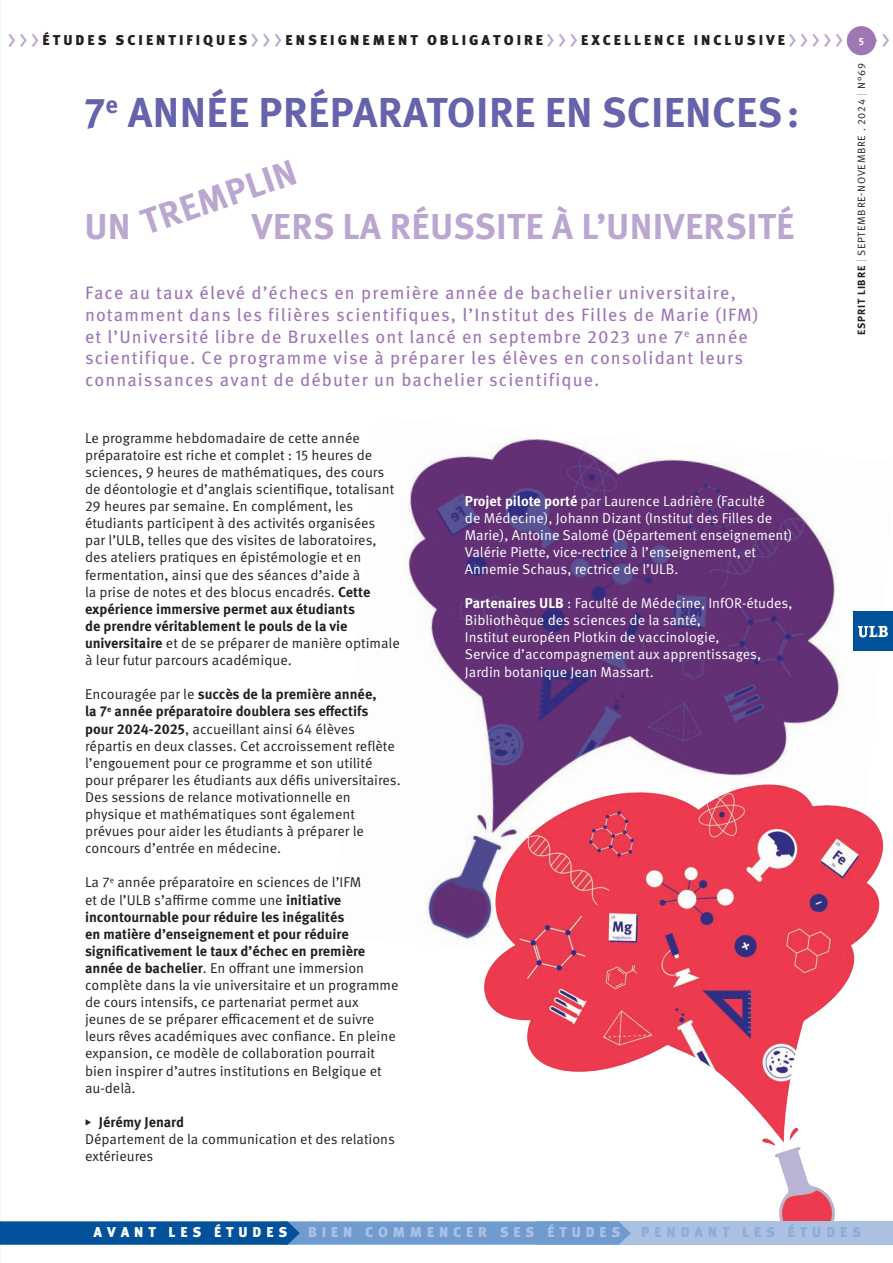
<style>
.page{position:relative;width:893px;height:1263px;background:#fff}
.page>*{position:absolute;margin:0;border:0;box-sizing:border-box;transform-origin:0 0}
.t1{font:700 41.85px "Meta OT";letter-spacing:.01em;color:#6463ac}
.t2{font:700 36px "Meta OT";letter-spacing:.01em;color:#baa6cf}
.t3{font:18px/21.6px "Meta OT";letter-spacing:.06em;color:#9e77b4}
.t4{font:14.25px/17.1px "Meta OT Norm";color:#231f20}
.t5{font:14.25px/17.1px "Meta OT Norm";color:#fff}
.t6{font:900 14.25px "Meta OT";letter-spacing:.21em;color:#231f20}
.t7{font:900 14.25px "Meta OT";letter-spacing:.34em;color:#acc1e2}
.t8{font:900 14.25px "Meta OT";letter-spacing:.34em;color:#8cadd8}
.t9{font:900 14.25px "Meta OT";letter-spacing:.34em;color:#fff}
.t10{font:700 14.25px "Meta OT";color:#231f20}
.t11{font:10.5px "Meta OT Norm";letter-spacing:.07em;color:#231f20}
.t12{font:700 10.5px "Meta OT";color:#fff}
.s1{font-family:"Meta OT Norm";font-weight:400;font-size:25.5px;color:#fff}
.s2{font-family:"Meta OT Norm";font-weight:400;font-size:25.5px;color:#baa6cf}
.s3{font-family:"Meta OT";font-weight:700}
.s4{color:#a8a9ad}
</style>
<div class="page">
<img style="left:407px;top:438px;width:432px;height:494px">
<div style="left:847px;top:26px;width:29px;height:29px;background:#9e77b4;border-radius:50%"></div>
<div style="left:853px;top:611px;width:40px;height:40px;background:#01529a"></div>
<svg style="left:858px;top:626px;width:30px;height:11px"></svg>
<img style="left:448px;top:777px;width:436px;height:444px">
<div style="left:537px;top:1221px;width:356px;height:24px;background:#acc1e2"></div>
<svg style="left:0;top:1221px;width:631px;height:24px;background:#407cb8"></svg>
<p class="t6" style="left:-1px;top:32px;width:892px"><span class="s1">&gt;</span><span class="s2">&gt;&gt;&gt;</span>ÉTUDES SCIENTIFIQUES<span class="s2">&gt;&gt;&gt;</span>ENSEIGNEMENT OBLIGATOIRE<span class="s2">&gt;&gt;&gt;</span>EXCELLENCE INCLUSIVE<span class="s2">&gt;&gt;&gt;&gt;&gt;&gt;&gt;&gt;&gt;</span></p>
<p class="t11" style="left:855px;top:335px;width:273px;rotate:-90deg"><span class="s3">ESPRIT LIBRE</span> <span class="s4">|</span> SEPTEMBRE-NOVEMBRE . 2024 <span class="s4">|</span> N°69</p>
<p class="t12" style="left:859px;top:34px;width:7px">5</p>
<p class="t1" style="left:84px;top:86px;width:717px">7<sup>e</sup> ANNÉE PRÉPARATOIRE EN SCIENCES:</p>
<p class="t2" style="left:135px;top:202px;width:163px;rotate:-19deg">TREMPLIN</p>
<p class="t2" style="left:84px;top:204px;width:48px">UN</p>
<p class="t2" style="left:252px;top:204px;width:544px">VERS LA RÉUSSITE À L’UNIVERSITÉ</p>
<p class="t3" style="left:85px;top:283px;width:675px">Face au taux élevé d’échecs en première année de bachelier universitaire, notamment dans les filières scientifiques, l’Institut des Filles de Marie (IFM) et l’Université libre de Bruxelles ont lancé en septembre 2023 une 7<sup>e</sup> année scientifique. Ce programme vise à préparer les élèves en consolidant leurs connaissances avant de débuter un bachelier scientifique.</p>
<p class="t4" style="left:85px;top:429px;width:316px">Le programme hebdomadaire de cette année préparatoire est riche et complet : 15 heures de sciences, 9 heures de mathématiques, des cours de déontologie et d’anglais scientifique, totalisant 29 heures par semaine. En complément, les étudiants participent à des activités organisées<br>par l’ULB, telles que des visites de laboratoires, des ateliers pratiques en épistémologie et en fermentation, ainsi que des séances d’aide à<br>la prise de notes et des blocus encadrés. <span class="s3">Cette expérience immersive permet aux étudiants<br>de prendre véritablement le pouls de la vie universitaire</span> et de se préparer de manière optimale à leur futur parcours académique.</p>
<p class="t4" style="left:85px;top:686px;width:317px">Encouragée par le <span class="s3">succès de la première année,<br>la 7</span><sup>e</sup> <span class="s3">année préparatoire doublera ses effectifs<br>pour 2024-2025</span>, accueillant ainsi 64 élèves répartis en deux classes. Cet accroissement reflète l’engouement pour ce programme et son utilité pour préparer les étudiants aux défis universitaires.<br>Des sessions de relance motivationnelle en physique et mathématiques sont également prévues pour aider les étudiants à préparer le concours d’entrée en médecine.</p>
<p class="t4" style="left:85px;top:874px;width:315px">La 7<sup>e</sup> année préparatoire en sciences de l’IFM<br>et de l’ULB s’affirme comme une <span class="s3">initiative incontournable pour réduire les inégalités<br>en matière d’enseignement et pour réduire significativement le taux d’échec en première année de bachelier</span>. En offrant une immersion complète dans la vie universitaire et un programme de cours intensifs, ce partenariat permet aux jeunes de se préparer efficacement et de suivre leurs rêves académiques avec confiance. En pleine expansion, ce modèle de collaboration pourrait bien inspirer d’autres institutions en Belgique et au-delà.</p>
<p class="t10" style="left:85px;top:1113px;width:100px">◆ Jérémy Jenard</p>
<p class="t4" style="left:85px;top:1131px;width:312px">Département de la communication et des relations extérieures</p>
<p class="t5" style="left:465px;top:492px;width:329px"><span class="s3">Projet pilote porté</span> par Laurence Ladrière (Faculté<br>de Médecine), Johann Dizant (Institut des Filles de Marie), Antoine Salomé (Département enseignement)<br>Valérie Piette, vice-rectrice à l’enseignement, et Annemie Schaus, rectrice de l’ULB.</p>
<p class="t5" style="left:465px;top:595px;width:329px"><span class="s3">Partenaires ULB</span> : Faculté de Médecine, InfOR-études,<br>Bibliothèque des sciences de la santé,</p>
<p class="t5" style="left:465px;top:629px;width:256px">Institut européen Plotkin de vaccinologie,</p>
<p class="t5" style="left:465px;top:646px;width:298px">Service d’accompagnement aux apprentissages,<br>Jardin botanique Jean Massart.</p>
<p class="t9" style="left:94px;top:1223px;width:195px">AVANT LES ÉTUDES</p>
<p class="t7" style="left:308px;top:1223px;width:314px">BIEN COMMENCER SES ÉTUDES</p>
<p class="t8" style="left:641px;top:1223px;width:221px">PENDANT LES ÉTUDES</p>
</div>
